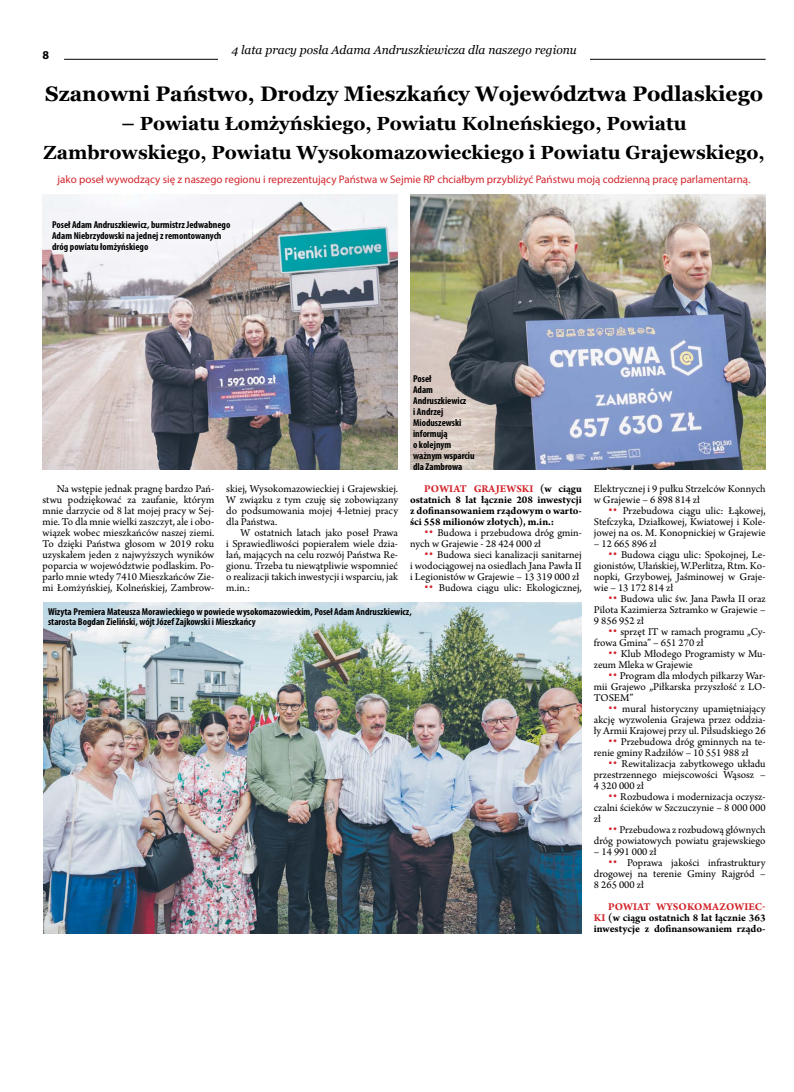
<style>
.page{position:relative;width:794px;height:1092px;background:#fff}
.page>*{position:absolute;margin:0;border:0;box-sizing:border-box;transform-origin:0 0}
.t1{font:700 21px "Georgia";color:#000}
.t2{font:700 19px/29px "Georgia";color:#000;text-align:center}
.t3{font:italic 12px "Georgia";color:#000}
.t4{font:700 12px "Myriad Pro";color:#000}
.t5{font:11px/11px "Arno Pro";color:#000;text-align:justify}
.t6{font:700 11px/11px "Arno Pro";color:#000;text-align:justify}
.t7{font:11px "Myriad Pro";color:#d2232a}
.t8{font:700 condensed 10px/11px "Myriad Pro";color:#000}
.s1{color:#d2232a}
</style>
<div class="page">
<hr style="left:64px;top:59px;width:701px;height:1px;background:#000">
<img style="left:43px;top:602px;width:539px;height:331px">
<img style="left:410px;top:195px;width:355px;height:275px">
<img style="left:43px;top:195px;width:354px;height:275px">
<div style="left:218px;top:45px;width:372px;height:18px;background:#fff"></div>
<p class="t4" style="left:43px;top:48px;width:8px">8</p>
<p class="t3" style="left:231px;top:42px;width:347px">4 lata pracy posła Adama Andruszkiewicza dla naszego regionu</p>
<h1 class="t1" style="left:45px;top:77px;width:719px">Szanowni Państwo, Drodzy Mieszkańcy Województwa Podlaskiego</h1>
<h2 class="t2" style="left:44px;top:107px;width:722px">– Powiatu Łomżyńskiego, Powiatu Kolneńskiego, Powiatu<br>Zambrowskiego, Powiatu Wysokomazowieckiego i Powiatu Grajewskiego,</h2>
<p class="t7" style="left:58px;top:172px;width:694px">jako poseł wywodzący się z naszego regionu i reprezentujący Państwa w Sejmie RP chciałbym przybliżyć Państwu moją codzienną pracę parlamentarną.</p>
<p class="t8" style="left:52px;top:219px;width:180px">Poseł Adam Andruszkiewicz, burmistrz Jedwabnego<br>Adam Niebrzydowski na jednej z remontowanych dróg powiatu łomżyńskiego</p>
<p class="t5" style="left:43px;top:483px;width:173px;text-indent:14px">Na wstępie jednak pragnę bardzo Pań&shy;stwu podziękować za zaufanie, którym mnie darzycie od 8 lat mojej pracy w Sej&shy;mie. To dla mnie wielki zaszczyt, ale i obo&shy;wiązek wobec mieszkańców naszej ziemi.<br>To dzięki Państwa głosom w 2019 roku uzyskałem jeden z najwyższych wyników poparcia w województwie podlaskim. Po&shy;parło mnie wtedy 7410 Mieszkańców Zie&shy;mi Łomżyńskiej, Kolneńskiej, Zambrow-</p>
<p class="t5" style="left:226px;top:483px;width:173px">skiej, Wysokomazowieckiej i Grajewskiej.<br>W związku z tym czuję się zobowiązany do podsumowania mojej 4-letniej pracy dla Państwa.</p>
<p class="t5" style="left:226px;top:527px;width:173px;text-indent:14px">W ostatnich latach jako poseł Prawa i Sprawiedliwości popierałem wiele dzia&shy;łań, mających na celu rozwój Państwa Re&shy;gionu. Trzeba tu niewątpliwie wspomnieć o realizacji takich inwestycji i wsparciu, jak m.in.:</p>
<p class="t8" style="left:413px;top:373px;width:63px">Poseł<br>Adam<br>Andruszkiewicz<br>i Andrzej<br>Mioduszewski informują<br>o kolejnym ważnym wsparciu dla Zambrowa</p>
<p class="t6" style="left:410px;top:483px;width:173px;text-indent:14px"><span class="s1">POWIAT GRAJEWSKI</span> (w ciągu ostatnich 8 lat łącznie 208 inwestycji z dofinansowaniem rządowym o warto&shy;ści 558 milionów złotych), m.in.:</p>
<p class="t5" style="left:410px;top:527px;width:173px;text-indent:14px"><sup>••</sup> Budowa i przebudowa dróg gmin&shy;nych w Grajewie - 28 424 000 zł</p>
<p class="t5" style="left:410px;top:549px;width:173px;text-indent:14px"><sup>••</sup> Budowa sieci kanalizacji sanitarnej i wodociągowej na osiedlach Jana Pawła II i Legionistów w Grajewie – 13 319 000 zł</p>
<p class="t5" style="left:424px;top:582px;width:159px"><sup>••</sup> Budowa ciągu ulic: Ekologicznej,</p>
<p class="t8" style="left:48px;top:606px;width:365px;line-height:10px">Wizyta Premiera Mateusza Morawieckiego w powiecie wysokomazowieckim, Poseł Adam Andruszkiewicz, starosta Bogdan Zieliński, wójt Józef Zajkowski i Mieszkańcy</p>
<p class="t5" style="left:594px;top:483px;width:173px">Elektrycznej i 9 pułku Strzelców Konnych w Grajewie – 6 898 814 zł</p>
<p class="t5" style="left:594px;top:505px;width:173px;text-indent:14px"><sup>••</sup> Przebudowa ciągu ulic: Łąkowej, Stefczyka, Działkowej, Kwiatowej i Kole&shy;jowej na os. M. Konopnickiej w Grajewie</p>
<p class="t5" style="left:594px;top:538px;width:64px">– 12 665 896 zł</p>
<p class="t5" style="left:594px;top:549px;width:173px;text-indent:14px"><sup>••</sup> Budowa ciągu ulic: Spokojnej, Le&shy;gionistów, Ułańskiej, W.Perlitza, Rtm. Ko&shy;nopki, Grzybowej, Jaśminowej w Graje&shy;wie – 13 172 814 zł</p>
<p class="t5" style="left:594px;top:593px;width:173px;text-indent:14px"><sup>••</sup> Budowa ulic św. Jana Pawła II oraz Pilota Kazimierza Sztramko w Grajewie – 9 856 952 zł</p>
<p class="t5" style="left:594px;top:626px;width:173px;text-indent:14px"><sup>••</sup> sprzęt IT w ramach programu „Cy&shy;frowa Gmina” – 651 270 zł</p>
<p class="t5" style="left:594px;top:648px;width:173px;text-indent:14px"><sup>••</sup> Klub Młodego Programisty w Mu&shy;zeum Mleka w Grajewie</p>
<p class="t5" style="left:594px;top:670px;width:173px;text-indent:14px"><sup>••</sup> Program dla młodych piłkarzy War&shy;mii Grajewo „Piłkarska przyszłość z LO-TOSEM”</p>
<p class="t5" style="left:594px;top:703px;width:173px;text-indent:14px"><sup>••</sup> mural historyczny upamiętniający akcję wyzwolenia Grajewa przez oddzia&shy;ły Armii Krajowej przy ul. Piłsudskiego 26</p>
<p class="t5" style="left:594px;top:736px;width:173px;text-indent:14px"><sup>••</sup> Przebudowa dróg gminnych na te&shy;renie gminy Radziłów – 10 551 988 zł</p>
<p class="t5" style="left:594px;top:758px;width:173px;text-indent:14px"><sup>••</sup> Rewitalizacja zabytkowego układu przestrzennego miejscowości Wąsosz – 4 320 000 zł</p>
<p class="t5" style="left:594px;top:791px;width:173px;text-indent:14px"><sup>••</sup> Rozbudowa i modernizacja oczysz&shy;czalni ścieków w Szczuczynie – 8 000 000 zł</p>
<p class="t5" style="left:594px;top:824px;width:173px;text-align:right"><sup>••</sup> Przebudowa z rozbudową głównych dróg powiatowych powiatu grajewskiego</p>
<p class="t5" style="left:594px;top:846px;width:64px">– 14 991 000 zł</p>
<p class="t5" style="left:594px;top:857px;width:173px;text-indent:14px"><sup>••</sup> Poprawa jakości infrastruktury drogowej na terenie Gminy Rajgród – 8 265 000 zł</p>
<p class="t6" style="left:594px;top:901px;width:173px;text-indent:14px"><span class="s1">POWIAT WYSOKOMAZOWIEC-KI</span> (w ciągu ostatnich 8 lat łącznie 363 inwestycje z dofinansowaniem rządo-</p>
</div>
